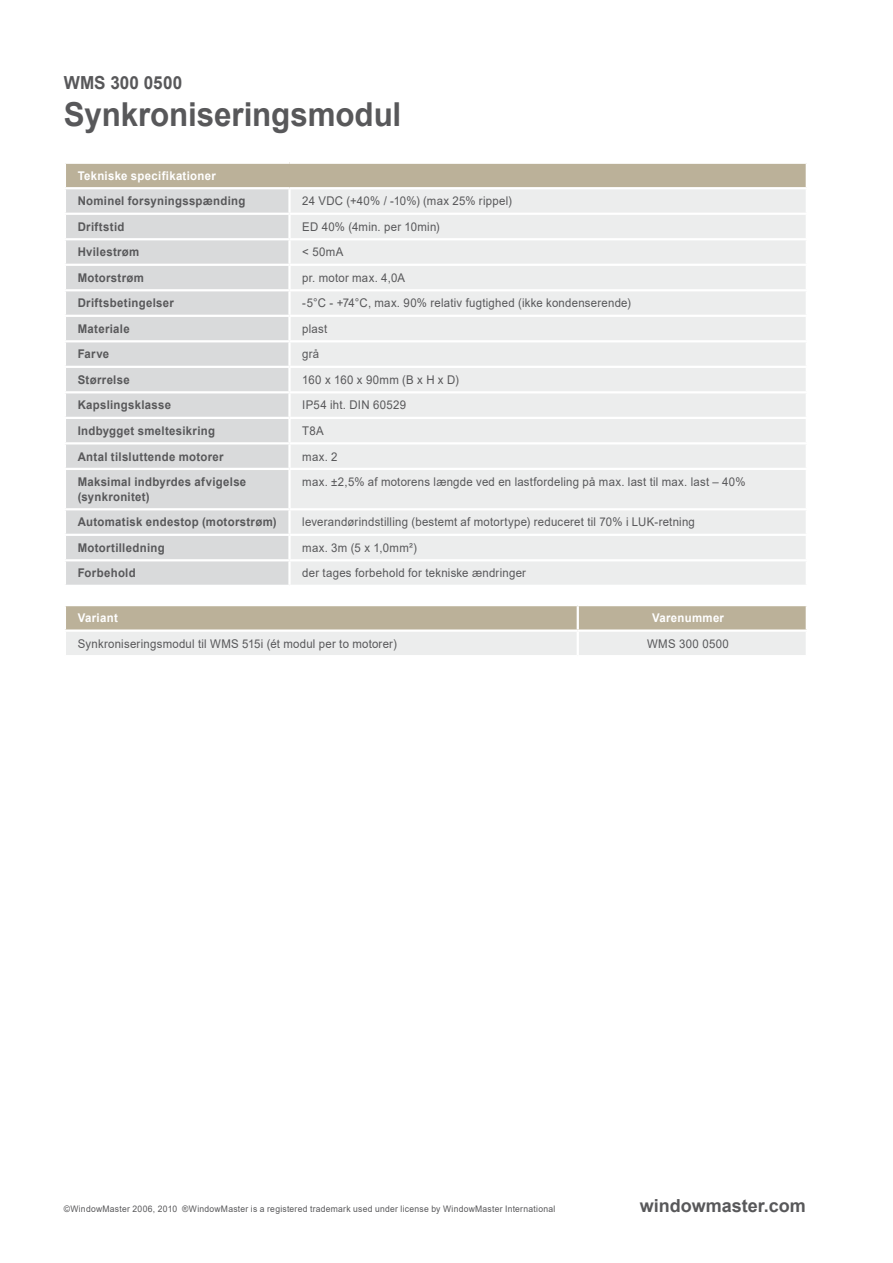
<style>
.page{position:relative;width:893px;height:1263px;background:#fff}
.page>*{position:absolute;margin:0;border:0;box-sizing:border-box;transform-origin:0 0}
.t1{font:700 33px "Arial";letter-spacing:-.005em;color:#58585a;scale:.95 1}
.t2{font:700 18px "Arial";color:#58585a}
.t3{font:700 18px "Arial";color:#58585a;scale:.95 1}
.t4{font:12px "Arial";letter-spacing:.02em;color:#58585a;scale:.95 1}
.t5{font:700 12px/15px "Arial";letter-spacing:.025em;color:#58585a;scale:.95 1}
.t6{font:700 12px "Arial";letter-spacing:.025em;color:#fff;scale:.95 1}
.t7{font:9px "Arial";letter-spacing:.03em;color:#58585a;scale:.95 1}
</style>
<div class="page">
<div style="left:65px;top:163px;width:742px;height:25px;background:#bbb199"></div>
<div style="left:66px;top:189px;width:222px;height:396px;background:#d9dadb"></div>
<div style="left:291px;top:189px;width:515px;height:396px;background:#eceded"></div>
<hr style="left:64px;top:162px;width:226px;height:2px;background:#fff">
<hr style="left:64px;top:164px;width:2px;height:23px;background:#fff">
<hr style="left:290px;top:162px;width:518px;height:2px;background:#fff">
<hr style="left:806px;top:164px;width:2px;height:23px;background:#fff">
<hr style="left:64px;top:187px;width:226px;height:2px;background:#fff">
<hr style="left:290px;top:187px;width:518px;height:2px;background:#fff">
<hr style="left:64px;top:213px;width:226px;height:2px;background:#fff">
<hr style="left:290px;top:213px;width:518px;height:2px;background:#fff">
<hr style="left:64px;top:238px;width:226px;height:2px;background:#fff">
<hr style="left:290px;top:238px;width:518px;height:2px;background:#fff">
<hr style="left:64px;top:264px;width:226px;height:2px;background:#fff">
<hr style="left:290px;top:264px;width:518px;height:2px;background:#fff">
<hr style="left:64px;top:289px;width:226px;height:2px;background:#fff">
<hr style="left:290px;top:289px;width:518px;height:2px;background:#fff">
<hr style="left:64px;top:315px;width:226px;height:2px;background:#fff">
<hr style="left:290px;top:315px;width:518px;height:2px;background:#fff">
<hr style="left:64px;top:340px;width:226px;height:2px;background:#fff">
<hr style="left:290px;top:340px;width:518px;height:2px;background:#fff">
<hr style="left:64px;top:366px;width:226px;height:2px;background:#fff">
<hr style="left:290px;top:366px;width:518px;height:2px;background:#fff">
<hr style="left:64px;top:391px;width:226px;height:2px;background:#fff">
<hr style="left:290px;top:391px;width:518px;height:2px;background:#fff">
<hr style="left:64px;top:417px;width:226px;height:2px;background:#fff">
<hr style="left:290px;top:417px;width:518px;height:2px;background:#fff">
<hr style="left:64px;top:442px;width:226px;height:2px;background:#fff">
<hr style="left:290px;top:442px;width:518px;height:2px;background:#fff">
<hr style="left:64px;top:468px;width:226px;height:2px;background:#fff">
<hr style="left:290px;top:468px;width:518px;height:2px;background:#fff">
<hr style="left:64px;top:508px;width:226px;height:2px;background:#fff">
<hr style="left:290px;top:508px;width:518px;height:2px;background:#fff">
<hr style="left:64px;top:534px;width:226px;height:2px;background:#fff">
<hr style="left:290px;top:534px;width:518px;height:2px;background:#fff">
<hr style="left:64px;top:559px;width:226px;height:2px;background:#fff">
<hr style="left:290px;top:559px;width:518px;height:2px;background:#fff">
<svg style="left:66px;top:606px;width:740px;height:49px;background:#d3cfc3"></svg>
<hr style="left:64px;top:629px;width:514px;height:3px;background:#fff">
<hr style="left:577px;top:632px;width:2px;height:23px;background:#fff">
<hr style="left:578px;top:629px;width:230px;height:3px;background:#fff">
<hr style="left:577px;top:606px;width:2px;height:23px;background:#fff">
<h2 class="t3" style="left:64px;top:70px;width:126px">WMS 300 0500</h2>
<h1 class="t1" style="left:64px;top:91px;width:357px">Synkroniseringsmodul</h1>
<p class="t6" style="left:78px;top:167px;width:147px">Tekniske specifikationer</p>
<p class="t5" style="left:78px;top:194px;width:178px">Nominel forsyningsspænding</p>
<p class="t4" style="left:302px;top:193px;width:222px">24 VDC (+40% / -10%) (max 25% rippel)</p>
<p class="t5" style="left:78px;top:219px;width:51px">Driftstid</p>
<p class="t4" style="left:302px;top:218px;width:146px">ED 40% (4min. per 10min)</p>
<p class="t5" style="left:78px;top:245px;width:66px">Hvilestrøm</p>
<p class="t4" style="left:302px;top:244px;width:45px">&lt; 50mA</p>
<p class="t5" style="left:78px;top:270px;width:71px">Motorstrøm</p>
<p class="t4" style="left:302px;top:270px;width:110px">pr. motor max. 4,0A</p>
<p class="t5" style="left:78px;top:296px;width:103px">Driftsbetingelser</p>
<p class="t4" style="left:302px;top:295px;width:347px">-5°C - +74°C, max. 90% relativ fugtighed (ikke kondenserende)</p>
<p class="t5" style="left:78px;top:321px;width:56px">Materiale</p>
<p class="t4" style="left:302px;top:320px;width:28px">plast</p>
<p class="t5" style="left:78px;top:347px;width:35px">Farve</p>
<p class="t4" style="left:302px;top:346px;width:19px">grå</p>
<p class="t5" style="left:78px;top:372px;width:56px">Størrelse</p>
<p class="t4" style="left:302px;top:372px;width:166px">160 x 160 x 90mm (B x H x D)</p>
<p class="t5" style="left:78px;top:398px;width:100px">Kapslingsklasse</p>
<p class="t4" style="left:302px;top:397px;width:111px">IP54 iht. DIN 60529</p>
<p class="t5" style="left:78px;top:423px;width:146px">Indbygget smeltesikring</p>
<p class="t4" style="left:302px;top:423px;width:24px">T8A</p>
<p class="t5" style="left:78px;top:449px;width:155px">Antal tilsluttende motorer</p>
<p class="t4" style="left:302px;top:448px;width:39px">max. 2</p>
<p class="t5" style="left:78px;top:475px;width:179px">Maksimal indbyrdes afvigelse (synkronitet)</p>
<p class="t4" style="left:302px;top:474px;width:468px">max. ±2,5% af motorens længde ved en lastfordeling på max. last til max. last – 40%</p>
<p class="t5" style="left:78px;top:515px;width:211px">Automatisk endestop (motorstrøm)</p>
<p class="t4" style="left:302px;top:514px;width:415px">leverandørindstilling (bestemt af motortype) reduceret til 70% i LUK-retning</p>
<p class="t5" style="left:78px;top:540px;width:93px">Motortilledning</p>
<p class="t4" style="left:302px;top:540px;width:122px">max. 3m (5 x 1,0mm²)</p>
<p class="t5" style="left:78px;top:566px;width:63px">Forbehold</p>
<p class="t4" style="left:302px;top:565px;width:237px">der tages forbehold for tekniske ændringer</p>
<p class="t6" style="left:78px;top:609px;width:44px">Variant</p>
<p class="t6" style="left:652px;top:609px;width:77px">Varenummer</p>
<p class="t4" style="left:78px;top:635px;width:337px">Synkroniseringsmodul til WMS 515i (ét modul per to motorer)</p>
<p class="t4" style="left:647px;top:635px;width:88px">WMS 300 0500</p>
<p class="t7" style="left:64px;top:1202px;width:519px">©WindowMaster 2006, 2010 ®WindowMaster is a registered trademark used under license by WindowMaster International</p>
<h2 class="t2" style="left:640px;top:1193px;width:168px">windowmaster.com</h2>
</div>
